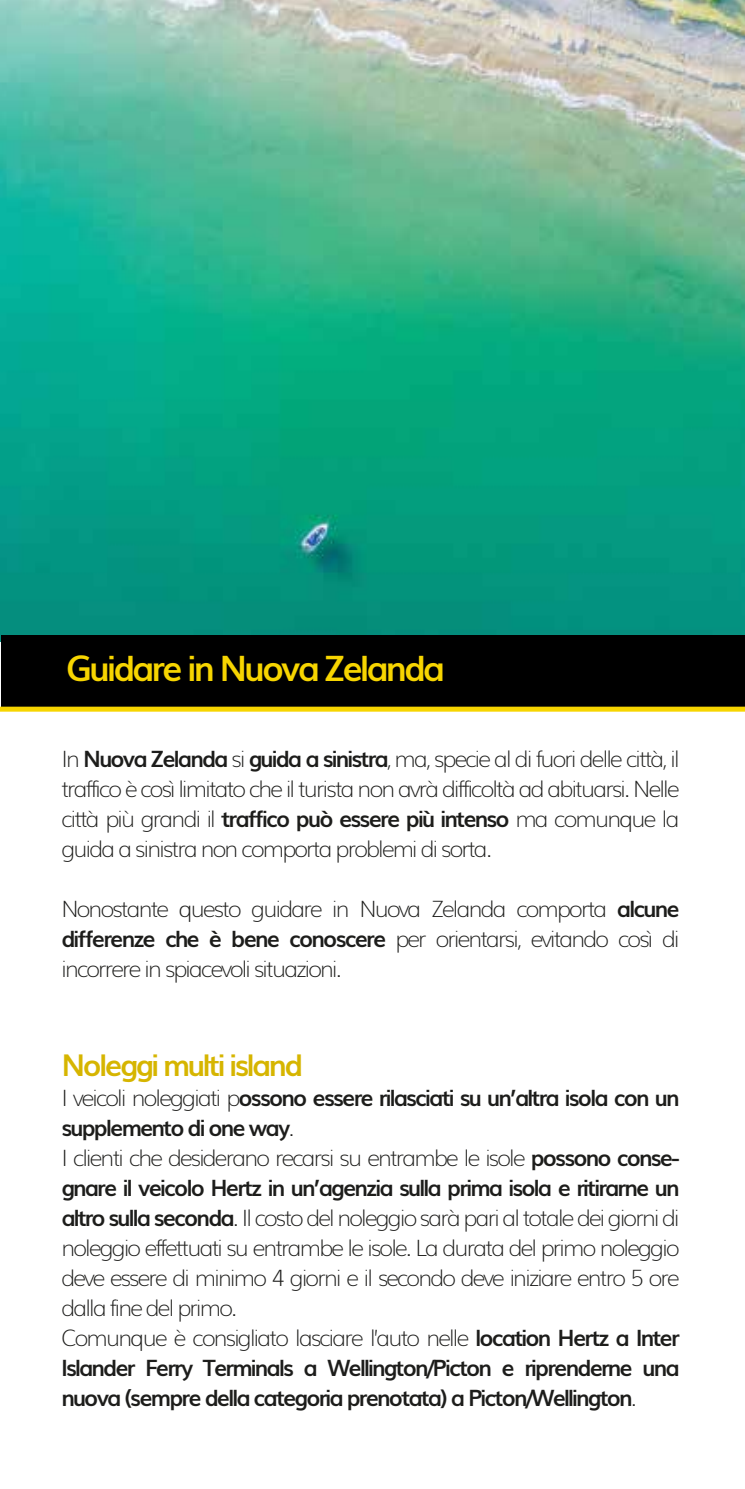
<style>
.page{position:relative;width:745px;height:1489px;background:#fff}
.page>*{position:absolute;margin:0;border:0;box-sizing:border-box;transform-origin:0 0}
.t1{font:700 35px "Muli";letter-spacing:-.08em;color:#f7d500}
.t2{font:700 30px "Muli";letter-spacing:-.08em;color:#d6b500}
.t3{font:200 22.5px/30px "Muli";letter-spacing:-.08em;color:#1d1d1b;text-align:justify}
.s1{font-weight:700}
</style>
<div class="page">
<img style="left:0;top:0;width:744px;height:641px">
<div style="left:2px;top:634px;width:742px;height:74px;background:#000"></div>
<div style="left:0;top:706px;width:744px;height:5px;background:#f7d500"></div>
<h1 class="t1" style="left:66px;top:640px;width:380px">Guidare in Nuova Zelanda</h1>
<p class="t3" style="left:61px;top:742px;width:619px">In <span class="s1">Nuova Zelanda</span> si <span class="s1">guida a sinistra</span>, ma, specie al di fuori delle città, il traffico è così limitato che il turista non avrà difficoltà ad abituarsi. Nelle città più grandi il <span class="s1">traffico può essere più intenso</span> ma comunque la guida a sinistra non comporta problemi di sorta.</p>
<p class="t3" style="left:61px;top:892px;width:619px">Nonostante questo guidare in Nuova Zelanda comporta <span class="s1">alcune differenze che è bene conoscere</span> per orientarsi, evitando così di incorrere in spiacevoli situazioni.</p>
<h2 class="t2" style="left:61px;top:1041px;width:243px">Noleggi multi island</h2>
<p class="t3" style="left:61px;top:1081px;width:619px;text-align:left">I veicoli noleggiati p<span class="s1">ossono essere rilasciati su un’altra isola con un supplemento di one way</span>.<br>I clienti che desiderano recarsi su entrambe le isole <span class="s1">possono conse&shy;gnare il veicolo Hertz in un’agenzia sulla prima isola e ritirarne un altro sulla seconda</span>. Il costo del noleggio sarà pari al totale dei giorni di noleggio effettuati su entrambe le isole. La durata del primo noleggio deve essere di minimo 4 giorni e il secondo deve iniziare entro 5 ore dalla fine del primo.<br>Comunque è consigliato lasciare l’auto nelle <span class="s1">location Hertz a Inter Islander Ferry Terminals a Wellington/Picton e riprenderne una nuova (sempre della categoria prenotata) a Picton/Wellington</span>.</p>
</div>
